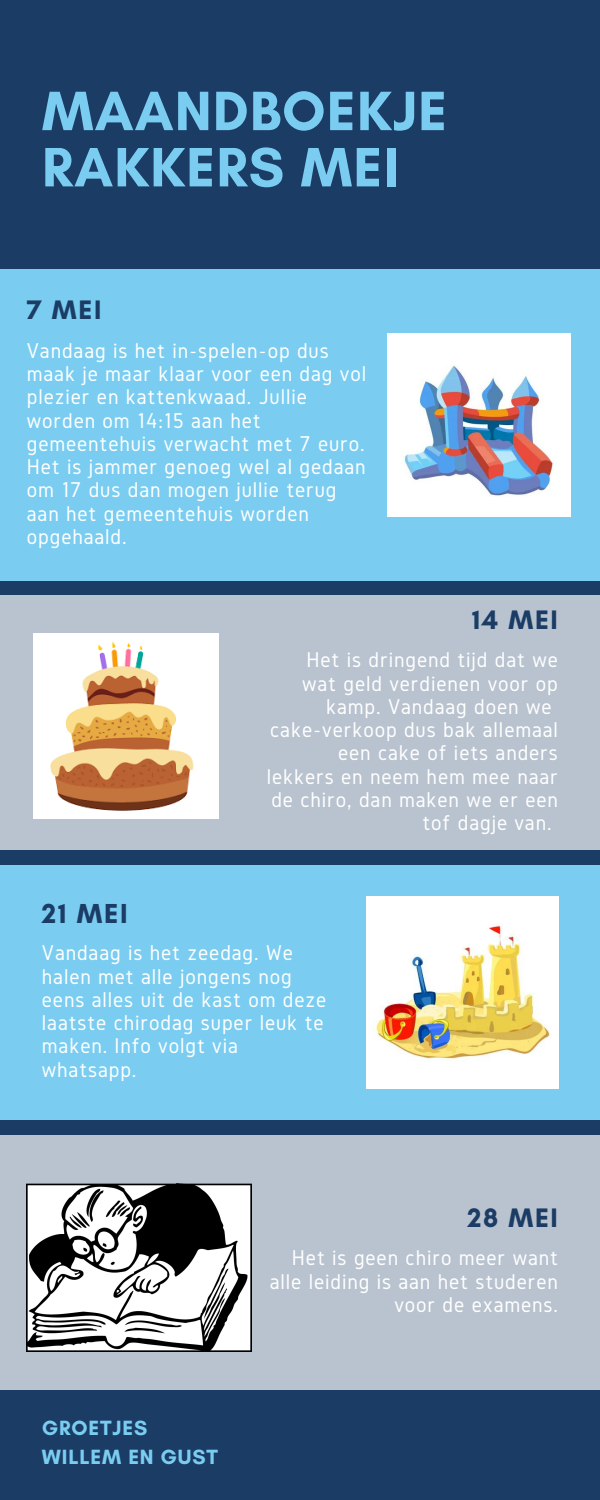
<style>
.page{position:relative;width:600px;height:1500px;background:#1b3c65}
.page>*{position:absolute;margin:0;border:0;box-sizing:border-box;transform-origin:0 0}
.t1{font:700 56.5px/56.2px "Glacial Indifference";letter-spacing:.02em;color:#7acdf1}
.t2{font:700 28px "Glacial Indifference";color:#1b3c65}
.t3{font:700 27.2px "Glacial Indifference";letter-spacing:.06em;color:#1b3c65}
.t4{font:22.2px/23.2px "Gidole";letter-spacing:.04em;color:#fff;text-align:right}
.t5{font:700 21px "Glacial Indifference";letter-spacing:.04em;color:#7acdf1}
</style>
<div class="page">
<div style="left:0;top:269px;width:600px;height:311px;background:#7acdf1"></div>
<div style="left:0;top:595px;width:600px;height:255px;background:#b9c3cf"></div>
<div style="left:0;top:865px;width:600px;height:255px;background:#7acdf1"></div>
<div style="left:0;top:1135px;width:600px;height:255px;background:#b9c3cf"></div>
<img style="left:388px;top:333px;width:183px;height:183px">
<img style="left:366px;top:897px;width:192px;height:192px">
<img style="left:33px;top:634px;width:185px;height:185px">
<img style="left:27px;top:1184px;width:224px;height:168px">
<p class="t1" style="left:42px;top:82px;width:407px">MAANDBOEKJE<br>RAKKERS MEI</p>
<p class="t3" style="left:27px;top:294px;width:76px">7 MEI</p>
<p class="t4" style="left:27px;top:338px;width:341px;text-align:left">Vandaag is het in-spelen-op dus maak je maar klaar voor een dag vol plezier en kattenkwaad. Jullie worden om 14:15 aan het gemeentehuis verwacht met 7 euro.<br>Het is jammer genoeg wel al gedaan om 17 dus dan mogen jullie terug aan het gemeentehuis worden opgehaald.</p>
<p class="t3" style="left:472px;top:603px;width:87px">14 MEI</p>
<p class="t2" style="left:42px;top:896px;width:87px">21 MEI</p>
<p class="t4" style="left:302px;top:648px;width:257px">Het is dringend tijd dat we wat geld verdienen voor op kamp. Vandaag doen we</p>
<p class="t4" style="left:267px;top:718px;width:293px">cake-verkoop dus bak allemaal een cake of iets anders lekkers en neem hem mee naar de chiro, dan maken we er een tof dagje van.</p>
<p class="t4" style="left:42px;top:941px;width:286px;text-align:left">Vandaag is het zeedag. We halen met alle jongens nog eens alles uit de kast om deze laatste chirodag super leuk te maken. Info volgt via whatsapp.</p>
<p class="t3" style="left:468px;top:1201px;width:92px">28 MEI</p>
<p class="t5" style="left:42px;top:1415px;width:107px">GROETJES</p>
<p class="t5" style="left:42px;top:1444px;width:178px">WILLEM EN GUST</p>
<p class="t4" style="left:270px;top:1246px;width:290px">Het is geen chiro meer want alle leiding is aan het studeren voor de examens.</p>
</div>
